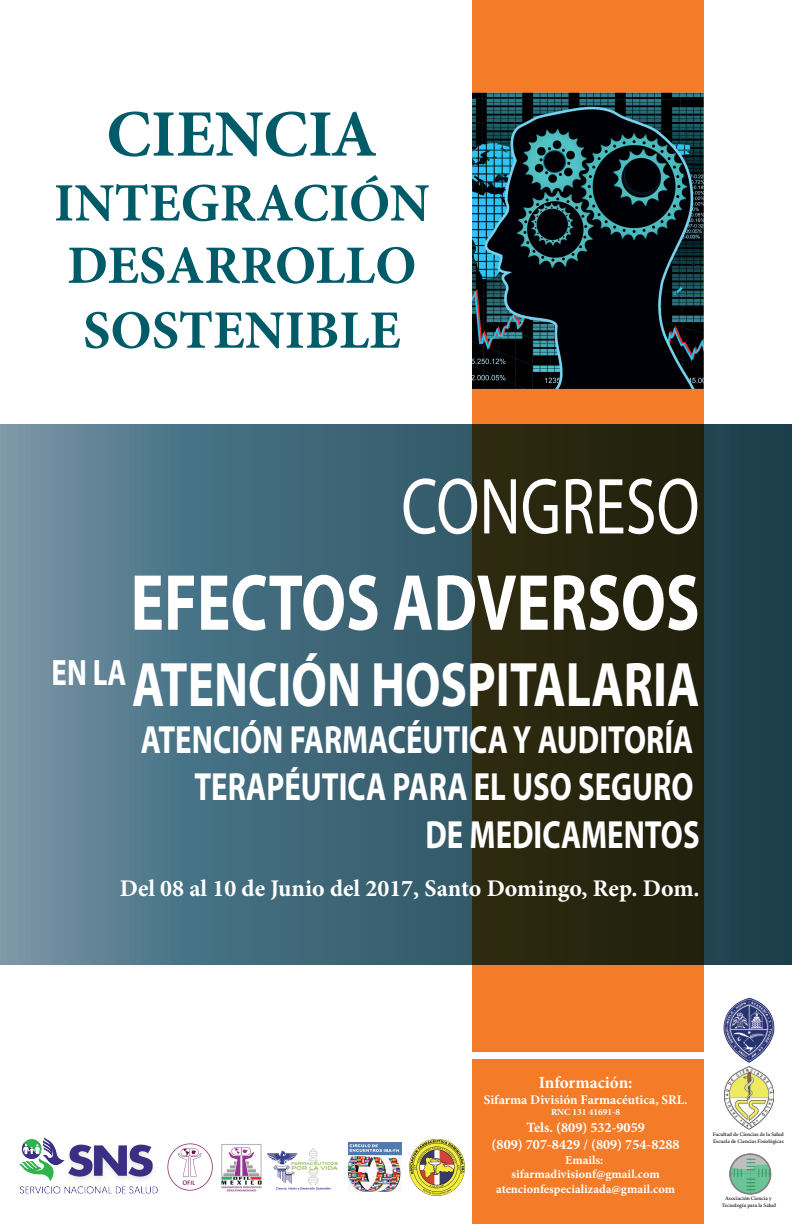
<style>
.page{position:relative;width:792px;height:1224px;background:#fff}
.page>*{position:absolute;margin:0;border:0;box-sizing:border-box;transform-origin:0 0}
.t1{font:700 80.2px "Myriad Pro";color:#fff;scale:.78 1}
.t2{font:80.2px "Myriad Pro";color:#fff;scale:.78 1}
.t3{font:700 66.4px "Minion Pro";color:#005b68}
.t4{font:700 63.4px "Myriad Pro";color:#fff;scale:.78 1}
.t5{font:700 54px/63.6px "Minion Pro";color:#005b68}
.t6{font:700 39.4px/47.4px "Myriad Pro";color:#fff;text-align:right;scale:.78 1}
.t7{font:700 24px "Minion Pro";color:#fff}
.t8{font:700 17px "Minion Pro";color:#fff}
.t9{font:700 14.2px/17px "Minion Pro";color:#fff;text-align:center}
.t10{font:700 13.2px "Minion Pro";color:#fff}
.t11{font:700 12.2px/14.8px "Minion Pro";color:#fff;text-align:center}
.t12{font:700 9.4px "Minion Pro";color:#fff}
.t13{font:600 5.4px/6.4px "Minion Pro";letter-spacing:.005em;color:#231f20;text-align:center}
</style>
<div class="page">
<div style="left:472px;top:0;width:231px;height:1224px;background:#f47b28"></div>
<svg style="left:0;top:424px;width:792px;height:540px;background:#3c565b"></svg>
<img style="left:472px;top:30px;width:232px;height:359px">
<div style="left:441px;top:1052px;width:311px;height:7px;background:#fff"></div>
<img style="left:19px;top:1137px;width:139px;height:57px">
<img style="left:267px;top:1148px;width:71px;height:42px">
<img style="left:348px;top:1143px;width:53px;height:49px">
<img style="left:221px;top:1144px;width:41px;height:47px">
<img style="left:167px;top:1143px;width:46px;height:48px">
<img style="left:409px;top:1138px;width:56px;height:58px">
<img style="left:729px;top:1154px;width:43px;height:41px">
<img style="left:724px;top:1067px;width:50px;height:63px">
<img style="left:723px;top:997px;width:52px;height:65px">
<h2 class="t3" style="left:106px;top:88px;width:273px">CIENCIA</h2>
<h3 class="t5" style="left:54px;top:171px;width:377px">INTEGRACIÓN<br>DESARROLLO<br>SOSTENIBLE</h3>
<h1 class="t2" style="left:401px;top:457px;width:384px">CONGRESO</h1>
<h1 class="t1" style="left:131px;top:550px;width:731px">EFECTOS ADVERSOS</h1>
<h3 class="t4" style="left:52px;top:643px;width:832px"><sup>EN</sup> <sup>LA</sup> ATENCIÓN HOSPITALARIA</h3>
<h3 class="t6" style="left:141px;top:715px;width:718px">ATENCIÓN FARMACÉUTICA Y AUDITORÍA<br>TERAPÉUTICA PARA EL USO SEGURO<br>DE MEDICAMENTOS</h3>
<h3 class="t7" style="left:120px;top:872px;width:581px">Del 08 al 10 de Junio del 2017, Santo Domingo, Rep. Dom.</h3>
<h3 class="t8" style="left:539px;top:1070px;width:95px">Información:</h3>
<h3 class="t10" style="left:484px;top:1090px;width:205px">Sifarma División Farmacéutica, SRL.</h3>
<h3 class="t12" style="left:551px;top:1105px;width:71px">RNC 131 41691-8</h3>
<h3 class="t9" style="left:492px;top:1119px;width:190px">Tels. (809) 532-9059<br>(809) 707-8429 / (809) 754-8288</h3>
<h3 class="t11" style="left:496px;top:1152px;width:181px">Emails: sifarmadivisionf@gmail.com atencionfespecializada@gmail.com</h3>
<p class="t13" style="left:713px;top:1131px;width:72px;text-align:left">Facultad de Ciencias de la Salud<br>Escuela de Ciencias Fisiológicas</p>
<p class="t13" style="left:722px;top:1195px;width:56px">Asociación Ciencia y<br>Tecnología para la Salud</p>
</div>
